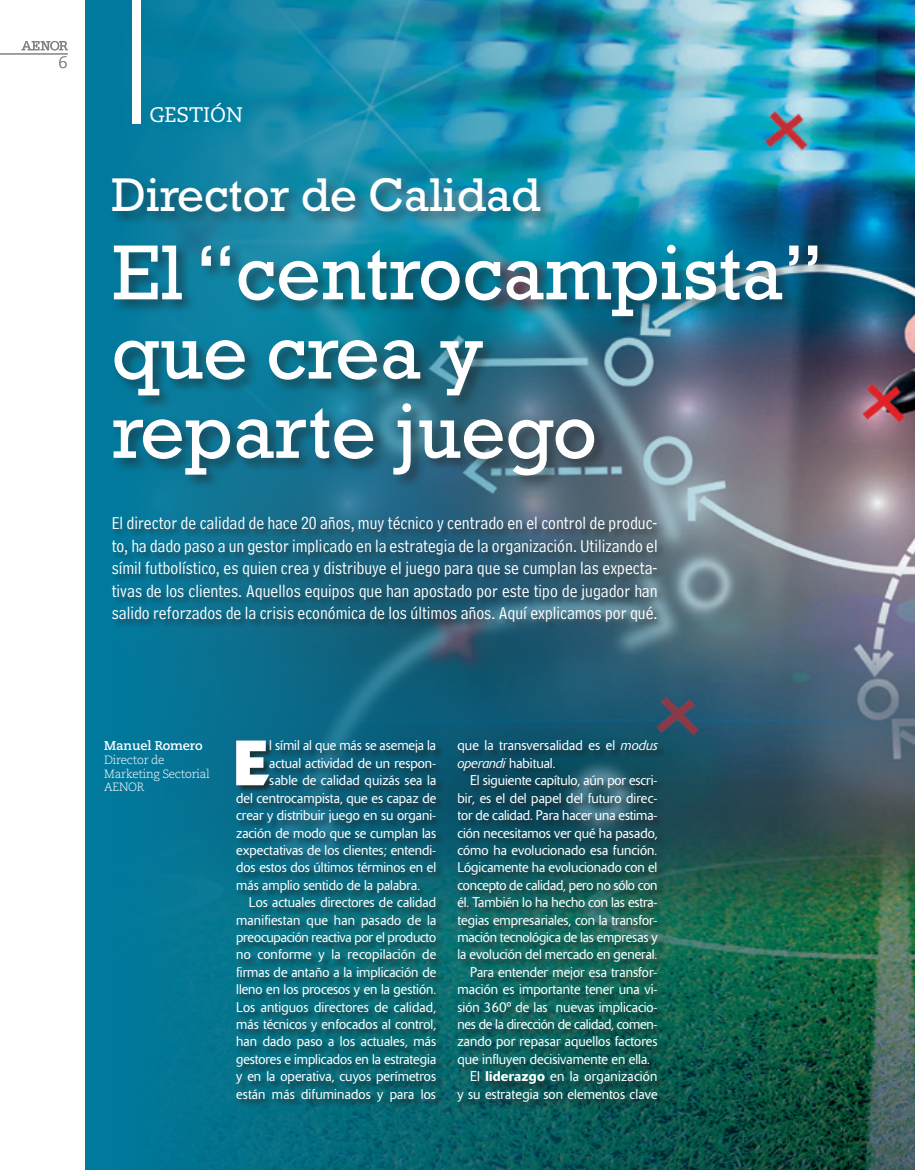
<style>
.page{position:relative;width:915px;height:1170px;background:#fff}
.page>*{position:absolute;margin:0;border:0;box-sizing:border-box;transform-origin:0 0}
._02_TITULAR_TEMAS{font:79.2px/79.2px "Rockwell Std";color:#fff}
._04_TEXTO_CORRIDO{font:700 63.3px "Delta";color:#fff}
._02_TITULAR_TEMAS-2{font:48px "Rockwell Std";color:#fff}
.t1{font:21px "Caecilia LT Std";color:#fff}
._03_ENTRADILLA{font:18px/22.5px "Bell Centennial Address";color:#fff;text-align:justify}
.t2{font:300 16.5px "Caecilia LT Std";color:#808285}
._04_TEXTO_CORRIDO-2{font:300 13.95px/17.4px "Delta";color:#fff;text-align:justify}
._06_NOMBRE_AUTOR_TEM{font:700 12.75px "Caecilia LT Std";letter-spacing:-.01em;color:#fff}
._07_CARGO_AUTOR_TEMA{font:300 12px/13.5px "Caecilia LT Std";letter-spacing:-.02em;color:#fff}
.s1{font-style:italic}
.s2{font-weight:500}
</style>
<div class="page">
<img style="left:85px;top:0;width:829px;height:1169px">
<div style="left:111px;top:241px;width:721px;height:249px;background:#231f20;opacity:.55"></div>
<div style="left:110px;top:175px;width:445px;height:51px;background:#231f20;opacity:.55"></div>
<div style="left:112px;top:517px;width:553px;height:113px;background:#231f20;opacity:.55"></div>
<hr style="left:0;top:54px;width:68px;height:1px;background:#808285">
<svg style="left:22px;top:41px;width:46px;height:10px"></svg>
<div style="left:132px;top:0;width:8px;height:124px;background:#fff"></div>
<div style="left:236px;top:739px;width:208px;height:370px;background:#231f20;opacity:.75"></div>
<div style="left:457px;top:740px;width:209px;height:369px;background:#231f20;opacity:.75"></div>
<p class="t2" style="left:58px;top:53px;width:11px">6</p>
<p class="t1" style="left:149px;top:103px;width:95px">GESTIÓN</p>
<p class="_02_TITULAR_TEMAS-2" style="left:112px;top:167px;width:430px">Director de Calidad</p>
<p class="_02_TITULAR_TEMAS" style="left:112px;top:232px;width:713px">El “centrocampista” que crea y</p>
<p class="_02_TITULAR_TEMAS" style="left:112px;top:390px;width:487px">reparte juego</p>
<p class="_03_ENTRADILLA" style="left:112px;top:512px;width:547px">El director de calidad de hace 20 años, muy técnico y centrado en el control de produc&shy;to, ha dado paso a un gestor implicado en la estrategia de la organización. Utilizando el símil futbolístico, es quien crea y distribuye el juego para que se cumplan las expecta&shy;tivas de los clientes. Aquellos equipos que han apostado por este tipo de jugador han salido reforzados de la crisis económica de los últimos años. Aquí explicamos por qué.</p>
<p class="_06_NOMBRE_AUTOR_TEM" style="left:104px;top:738px;width:100px">Manuel Romero</p>
<p class="_07_CARGO_AUTOR_TEMA" style="left:104px;top:753px;width:107px">Director de<br>Marketing Sectorial</p>
<p class="_07_CARGO_AUTOR_TEMA" style="left:104px;top:780px;width:42px">AENOR</p>
<p class="_04_TEXTO_CORRIDO" style="left:233px;top:723px;width:37px">E</p>
<p class="_04_TEXTO_CORRIDO-2" style="left:269px;top:737px;width:168px">l símil al que más se asemeja la</p>
<p class="_04_TEXTO_CORRIDO-2" style="left:269px;top:754px;width:168px">actual actividad de un respon-</p>
<p class="_04_TEXTO_CORRIDO-2" style="left:269px;top:771px;width:168px">sable de calidad quizás sea la</p>
<p class="_04_TEXTO_CORRIDO-2" style="left:236px;top:789px;width:201px">del centrocampista, que es capaz de</p>
<p class="_04_TEXTO_CORRIDO-2" style="left:236px;top:806px;width:201px">crear y distribuir juego en su organi-</p>
<p class="_04_TEXTO_CORRIDO-2" style="left:236px;top:824px;width:201px">zación de modo que se cumplan las</p>
<p class="_04_TEXTO_CORRIDO-2" style="left:236px;top:841px;width:201px">expectativas de los clientes; entendi-</p>
<p class="_04_TEXTO_CORRIDO-2" style="left:236px;top:858px;width:201px">dos estos dos últimos términos en el</p>
<p class="_04_TEXTO_CORRIDO-2" style="left:236px;top:876px;width:185px">más amplio sentido de la palabra.</p>
<p class="_04_TEXTO_CORRIDO-2" style="left:236px;top:893px;width:201px;text-indent:13px">Los actuales directores de calidad manifiestan que han pasado de la preocupación reactiva por el producto no conforme y la recopilación de firmas de antaño a la implicación de lleno en los procesos y en la gestión.<br>Los antiguos directores de calidad, más técnicos y enfocados al control, han dado paso a los actuales, más gestores e implicados en la estrategia y en la operativa, cuyos perímetros están más difuminados y para los</p>
<p class="_04_TEXTO_CORRIDO-2" style="left:457px;top:737px;width:201px">que la transversalidad es el <span class="s1">modus operandi</span> habitual.</p>
<p class="_04_TEXTO_CORRIDO-2" style="left:457px;top:771px;width:201px;text-indent:13px">El siguiente capítulo, aún por escri&shy;bir, es el del papel del futuro direc&shy;tor de calidad. Para hacer una estima&shy;ción necesitamos ver qué ha pasado, cómo ha evolucionado esa función.<br>Lógicamente ha evolucionado con el concepto de calidad, pero no sólo con él. También lo ha hecho con las estra&shy;tegias empresariales, con la transfor&shy;mación tecnológica de las empresas y la evolución del mercado en general.</p>
<p class="_04_TEXTO_CORRIDO-2" style="left:457px;top:963px;width:201px;text-indent:13px">Para entender mejor esa transfor&shy;mación es importante tener una vi&shy;sión 360º de las nuevas implicacio&shy;nes de la dirección de calidad, comen&shy;zando por repasar aquellos factores que influyen decisivamente en ella.</p>
<p class="_04_TEXTO_CORRIDO-2" style="left:457px;top:1067px;width:201px;text-align:right">El <span class="s2">liderazgo</span> en la organización<br>y su estrategia son elementos clave</p>
</div>
